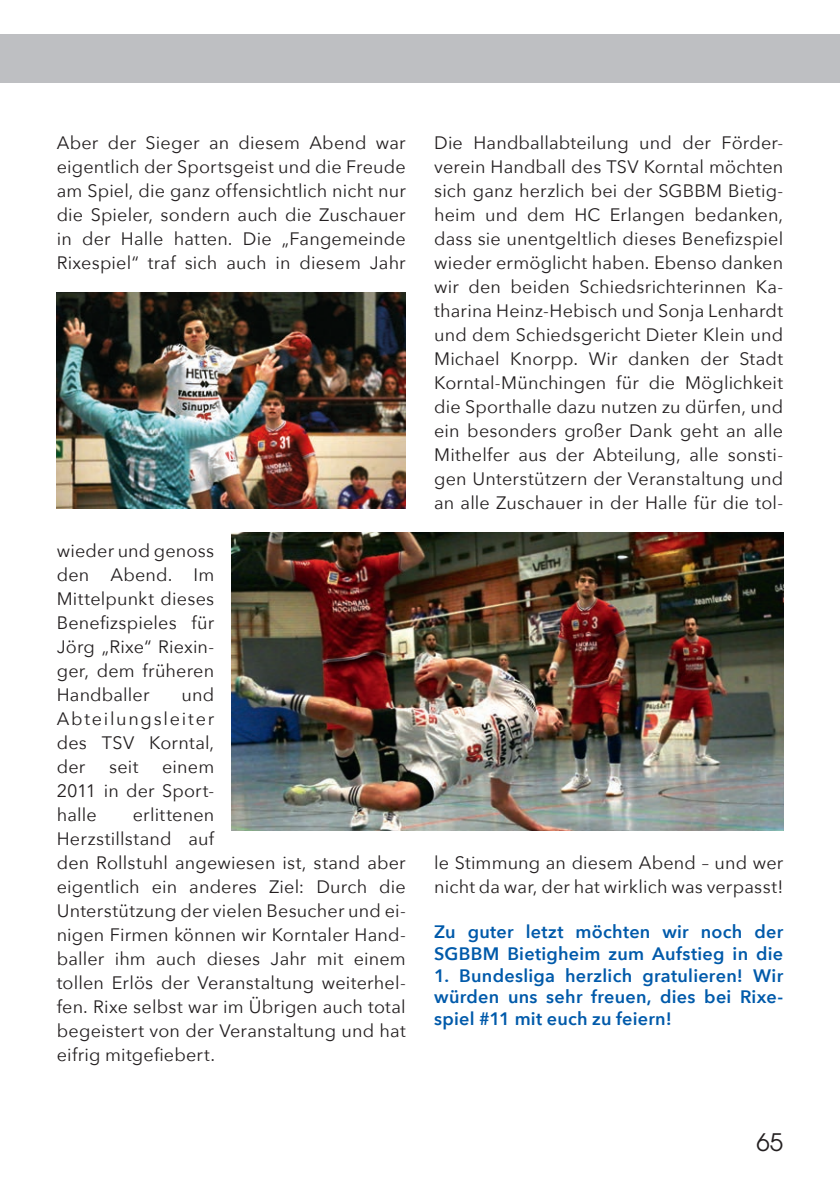
<style>
.page{position:relative;width:840px;height:1191px;background:#fff}
.page>*{position:absolute;margin:0;border:0;box-sizing:border-box;transform-origin:0 0}
.t1{font:24px "ITC Avant Garde Pro";color:#231f20}
.t2{font:18px/24px "Avenir Next";letter-spacing:.01em;color:#231f20;text-align:justify}
.t3{font:600 18px/21.6px "Avenir Next";letter-spacing:.015em;color:#015aaa}
</style>
<div class="page">
<img style="left:56px;top:293px;width:349px;height:216px">
<img style="left:231px;top:533px;width:551px;height:298px">
<div style="left:0;top:34px;width:839px;height:48px;background:#bebfc2"></div>
<p class="t2" style="left:57px;top:130px;width:350px">Aber der Sieger an diesem Abend war eigentlich der Sportsgeist und die Freude am Spiel, die ganz offensichtlich nicht nur die Spieler, sondern auch die Zuschauer in der Halle hatten. Die „Fangemeinde Rixespiel“ traf sich auch in diesem Jahr</p>
<p class="t2" style="left:57px;top:538px;width:159px">wieder und genoss den Abend. Im Mittelpunkt dieses Benefizspieles für Jörg „Rixe“ Riexin&shy;ger, dem früheren Handballer</p>
<p class="t2" style="left:57px;top:682px;width:159px;text-indent:125px">und Abteilungsleiter des TSV Korntal, der</p>
<p class="t2" style="left:57px;top:754px;width:159px;text-indent:105px">einem 2011 in der Sport&shy;halle</p>
<p class="t2" style="left:109px;top:754px;width:31px">seit</p>
<p class="t2" style="left:57px;top:802px;width:350px;text-align:left;text-indent:76px">erlittenen<br>Herzstillstand auf<br>den Rollstuhl angewiesen ist, stand aber eigentlich ein anderes Ziel: Durch die Unterstützung der vielen Besucher und ei&shy;nigen Firmen können wir Korntaler Hand&shy;baller ihm auch dieses Jahr mit einem tollen Erlös der Veranstaltung weiterhel&shy;fen. Rixe selbst war im Übrigen auch total begeistert von der Veranstaltung und hat eifrig mitgefiebert.</p>
<p class="t2" style="left:434px;top:130px;width:350px">Die Handballabteilung und der Förder&shy;verein Handball des TSV Korntal möchten sich ganz herzlich bei der SGBBM Bietig&shy;heim und dem HC Erlangen bedanken, dass sie unentgeltlich dieses Benefizspiel wieder ermöglicht haben. Ebenso danken wir den beiden Schiedsrichterinnen Ka&shy;tharina Heinz-Hebisch und Sonja Lenhardt und dem Schiedsgericht Dieter Klein und Michael Knorpp. Wir danken der Stadt Korntal-Münchingen für die Möglichkeit die Sporthalle dazu nutzen zu dürfen, und ein besonders großer Dank geht an alle Mithelfer aus der Abteilung, alle sonsti&shy;gen Unterstützern der Veranstaltung und an alle Zuschauer in der Halle für die tol-</p>
<p class="t2" style="left:434px;top:849px;width:350px">le Stimmung an diesem Abend – und wer nicht da war, der hat wirklich was verpasst!</p>
<p class="t3" style="left:434px;top:921px;width:350px">Zu guter letzt möchten wir noch der<br>SGBBM Bietigheim zum Aufstieg in die</p>
<p class="t3" style="left:434px;top:964px;width:350px;text-align:justify">1. Bundesliga herzlich gratulieren! Wir würden uns sehr freuen, dies bei Rixe&shy;spiel #11 mit euch zu feiern!</p>
<h1 class="t1" style="left:756px;top:1127px;width:28px">65</h1>
</div>
